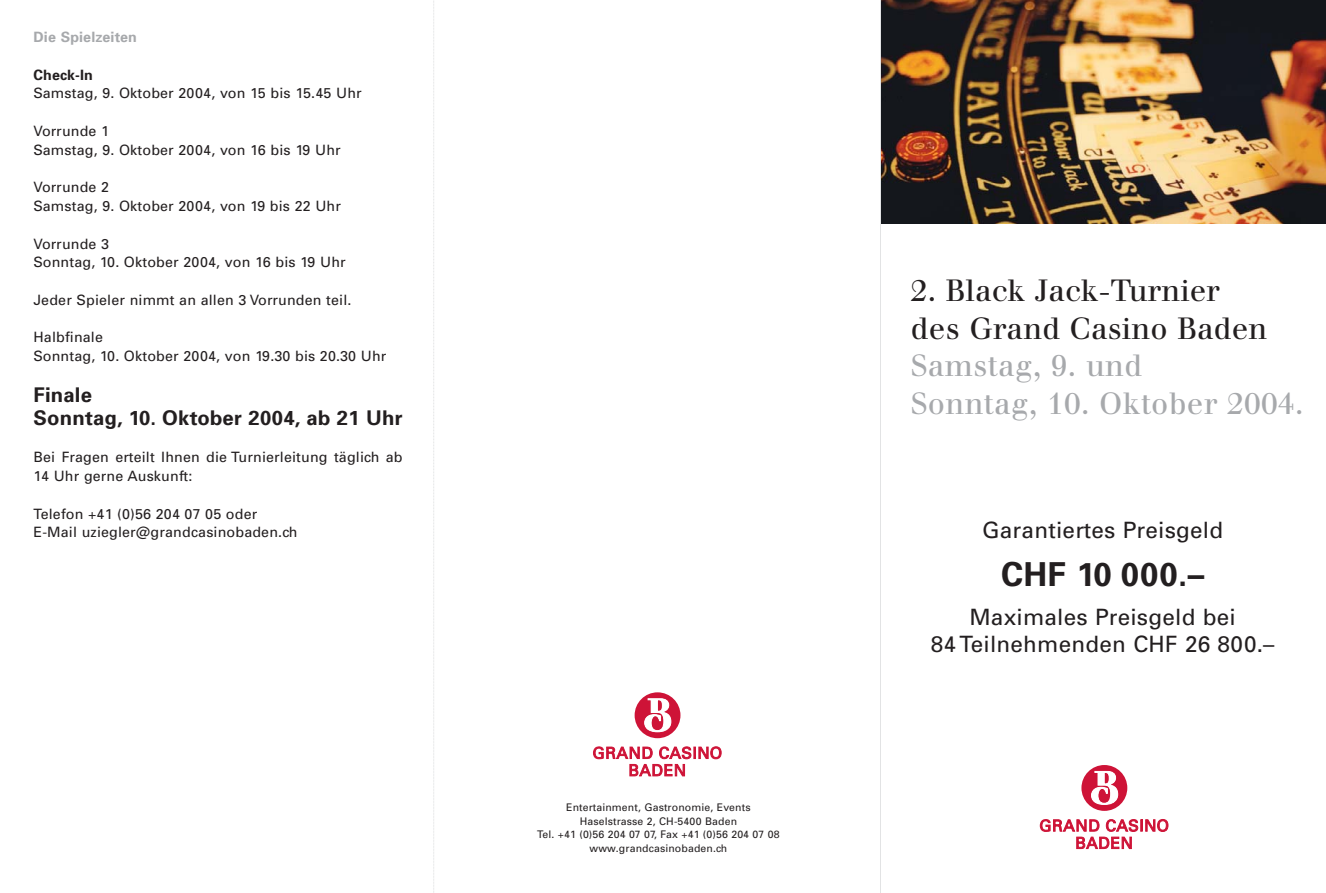
<style>
.page{position:relative;width:1326px;height:893px;background:#fff}
.page>*{position:absolute;margin:0;border:0;box-sizing:border-box;transform-origin:0 0}
.t1{font:700 33px "Univers";letter-spacing:.01em;color:#231f20}
.t2{font:30px/37.5px "Walbaum";letter-spacing:.005em;color:#231f20}
.t3{font:30px/37.5px "Walbaum";letter-spacing:.01em;color:#a7a9ac}
.t4{font:22.5px/27px "Univers";letter-spacing:.01em;color:#231f20;text-align:center}
.t5{font:700 20.25px/22.5px "Univers";letter-spacing:.01em;color:#231f20}
.t6{font:14.25px/18.8px "Univers";letter-spacing:.01em;color:#231f20}
.t7{font:700 14.25px "Univers";letter-spacing:.01em;color:#a7a9ac}
.t8{font:700 14.25px "Univers";letter-spacing:.01em;color:#231f20}
.t9{font:10.5px/13.5px "Univers";letter-spacing:.01em;color:#231f20;text-align:center}
</style>
<div class="page">
<img style="left:881px;top:0;width:445px;height:223px">
<svg style="left:433px;top:1px;width:1px;height:891px"></svg>
<hr style="left:880px;top:0;width:1px;height:892px;background:#e2e3e4">
<svg style="left:1081px;top:765px;width:46px;height:45px"></svg>
<svg style="left:1040px;top:819px;width:59px;height:12px"></svg>
<svg style="left:1106px;top:819px;width:62px;height:12px"></svg>
<svg style="left:1077px;top:837px;width:54px;height:11px"></svg>
<svg style="left:635px;top:692px;width:45px;height:46px"></svg>
<svg style="left:593px;top:746px;width:59px;height:12px"></svg>
<svg style="left:659px;top:746px;width:62px;height:12px"></svg>
<svg style="left:630px;top:764px;width:55px;height:12px"></svg>
<p class="t7" style="left:34px;top:32px;width:105px">Die Spielzeiten</p>
<p class="t8" style="left:34px;top:69px;width:61px">Check-In</p>
<p class="t6" style="left:34px;top:85px;width:330px">Samstag, 9. Oktober 2004, von 15 bis 15.45 Uhr</p>
<p class="t6" style="left:34px;top:123px;width:309px">Vorrunde 1<br>Samstag, 9. Oktober 2004, von 16 bis 19 Uhr</p>
<p class="t6" style="left:34px;top:179px;width:309px">Vorrunde 2<br>Samstag, 9. Oktober 2004, von 19 bis 22 Uhr</p>
<p class="t6" style="left:34px;top:235px;width:314px">Vorrunde 3<br>Sonntag, 10. Oktober 2004, von 16 bis 19 Uhr</p>
<p class="t6" style="left:34px;top:292px;width:319px">Jeder Spieler nimmt an allen 3 Vorrunden teil.</p>
<p class="t6" style="left:34px;top:329px;width:355px">Halbfinale<br>Sonntag, 10. Oktober 2004, von 19.30 bis 20.30 Uhr</p>
<h3 class="t5" style="left:34px;top:386px;width:371px">Finale<br>Sonntag, 10. Oktober 2004, ab 21 Uhr</h3>
<p class="t6" style="left:34px;top:449px;width:371px">Bei Fragen erteilt Ihnen die Turnierleitung täglich ab<br>14 Uhr gerne Auskunft:</p>
<p class="t6" style="left:34px;top:505px;width:266px">Telefon +41 (0)56 204 07 05 oder<br>E-Mail uziegler@grandcasinobaden.ch</p>
<p class="t9" style="left:537px;top:801px;width:244px">Entertainment, Gastronomie, Events Haselstrasse 2, CH-5400 Baden<br>Tel. +41 (0)56 204 07 07, Fax +41 (0)56 204 07 08 www.grandcasinobaden.ch</p>
<h2 class="t2" style="left:911px;top:275px;width:358px">2. Black Jack-Turnier des Grand Casino Baden</h2>
<h2 class="t3" style="left:911px;top:350px;width:394px">Samstag, 9. und<br>Sonntag, 10. Oktober 2004.</h2>
<h3 class="t4" style="left:982px;top:518px;width:243px">Garantiertes Preisgeld</h3>
<h1 class="t1" style="left:1001px;top:562px;width:205px">CHF 10 000.–</h1>
<h3 class="t4" style="left:931px;top:605px;width:345px">Maximales Preisgeld bei<br>84 Teilnehmenden CHF 26 800.–</h3>
</div>
